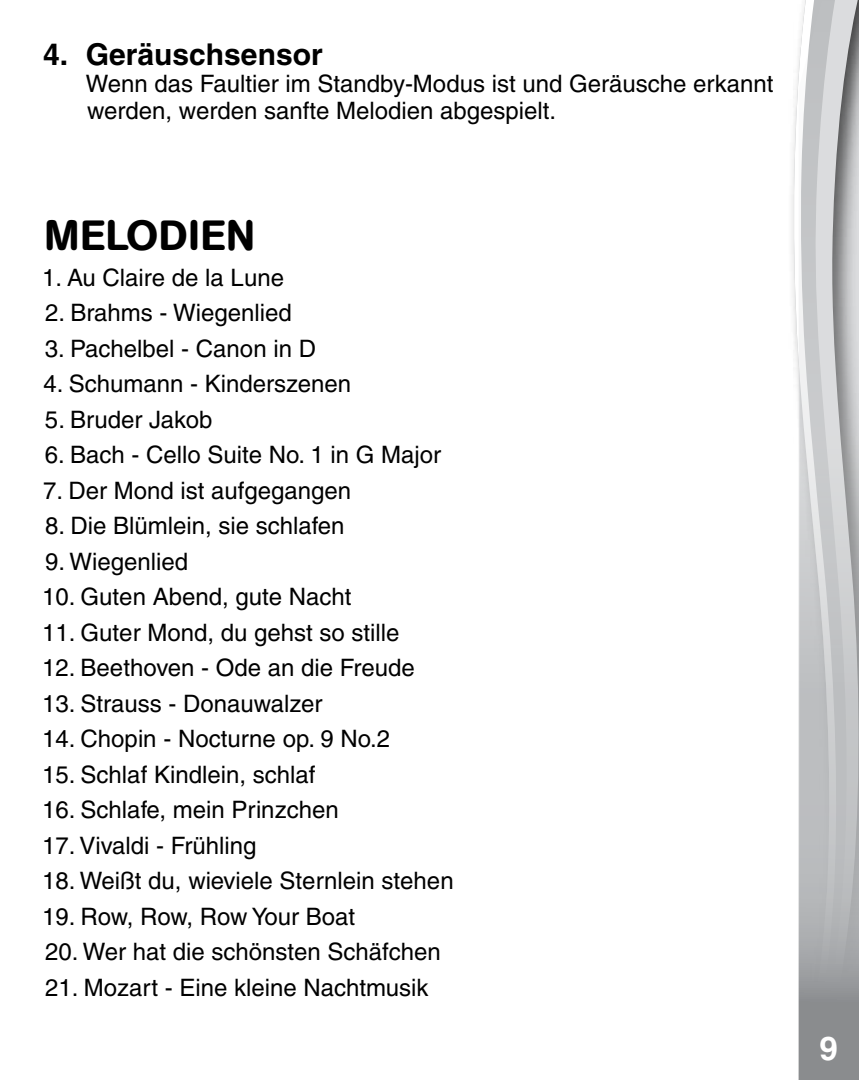
<style>
.page{position:relative;width:859px;height:1080px;background:#fff}
.page>*{position:absolute;margin:0;border:0;box-sizing:border-box;transform-origin:0 0}
.t1{font:500 42px "AG Book Rounded";letter-spacing:.02em;color:#000}
.t2{font:700 33px "Helvetica";color:#fff}
.t3{font:700 30px "Helvetica";color:#000}
.t4{font:500 24px/27px "Helvetica";color:#000}
</style>
<div class="page">
<svg style="left:793px;top:55px;width:6px;height:1025px"></svg>
<svg style="left:799px;top:0;width:60px;height:1080px;background:#bdbec0"></svg>
<div style="left:774px;top:1038px;width:24px;height:42px;background:#fff"></div>
<p class="t3" style="left:43px;top:36px;width:281px">4. Geräuschsensor</p>
<p class="t4" style="left:86px;top:70px;width:689px">Wenn das Faultier im Standby-Modus ist und Geräusche erkannt werden, werden sanfte Melodien abgespielt.</p>
<h1 class="t1" style="left:45px;top:211px;width:212px">MELODIEN</h1>
<p class="t4" style="left:42px;top:264px;width:243px">1. Au Claire de la Lune</p>
<p class="t4" style="left:45px;top:299px;width:248px">2. Brahms - Wiegenlied</p>
<p class="t4" style="left:45px;top:335px;width:273px">3. Pachelbel - Canon in D</p>
<p class="t4" style="left:43px;top:370px;width:309px">4. Schumann - Kinderszenen</p>
<p class="t4" style="left:45px;top:406px;width:169px">5. Bruder Jakob</p>
<p class="t4" style="left:45px;top:441px;width:398px">6. Bach - Cello Suite No. 1 in G Major</p>
<p class="t4" style="left:43px;top:477px;width:310px">7. Der Mond ist aufgegangen</p>
<p class="t4" style="left:45px;top:512px;width:301px">8. Die Blümlein, sie schlafen</p>
<p class="t4" style="left:45px;top:548px;width:144px">9. Wiegenlied</p>
<p class="t4" style="left:42px;top:583px;width:311px">10. Guten Abend, gute Nacht</p>
<p class="t4" style="left:42px;top:619px;width:359px">11. Guter Mond, du gehst so stille</p>
<p class="t4" style="left:42px;top:654px;width:374px">12. Beethoven - Ode an die Freude</p>
<p class="t4" style="left:42px;top:690px;width:282px">13. Strauss - Donauwalzer</p>
<p class="t4" style="left:42px;top:725px;width:350px">14. Chopin - Nocturne op. 9 No.2</p>
<p class="t4" style="left:42px;top:761px;width:275px">15. Schlaf Kindlein, schlaf</p>
<p class="t4" style="left:42px;top:796px;width:298px">16. Schlafe, mein Prinzchen</p>
<p class="t4" style="left:42px;top:832px;width:216px">17. Vivaldi - Frühling</p>
<p class="t4" style="left:42px;top:867px;width:413px">18. Weißt du, wieviele Sternlein stehen</p>
<p class="t4" style="left:42px;top:903px;width:315px">19. Row, Row, Row Your Boat</p>
<p class="t4" style="left:45px;top:938px;width:397px">20. Wer hat die schönsten Schäfchen</p>
<p class="t4" style="left:45px;top:974px;width:385px">21. Mozart - Eine kleine Nachtmusik</p>
<h2 class="t2" style="left:820px;top:1025px;width:25px">9 <sup>9</sup>9</h2>
</div>
